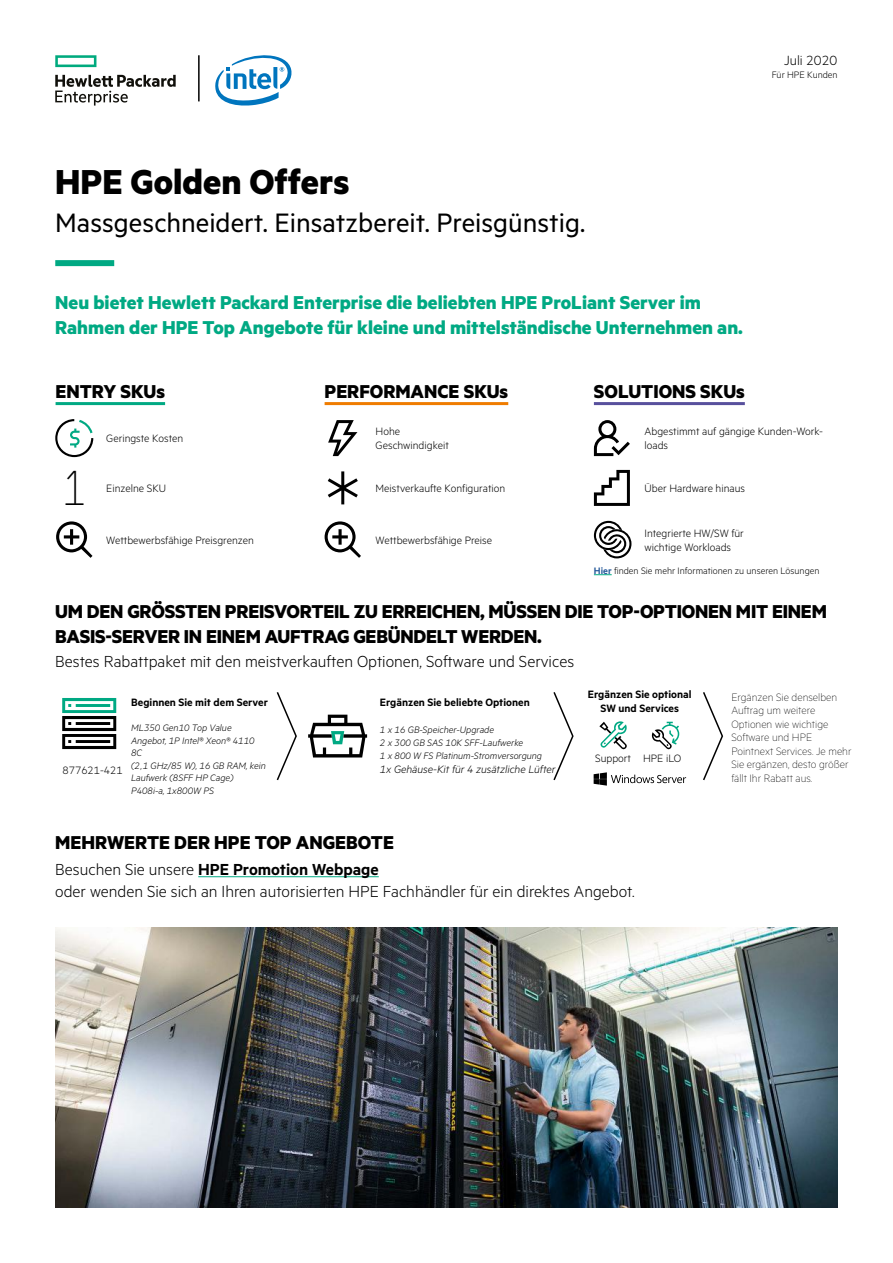
<style>
.page{position:relative;width:893px;height:1263px;background:#fff}
.page>*{position:absolute;margin:0;border:0;box-sizing:border-box;transform-origin:0 0}
.t1{font:300 48px "HPE Simple";color:#000}
.t2{font:700 39px "Metric HPE";color:#000}
.t3{font:30px "Metric HPE";color:#000}
.t4{font:700 21px/25.2px "Metric HPE";letter-spacing:-.01em;color:#000}
.t5{font:700 21px/25.2px "Metric HPE";color:#00a983}
.t6{font:300 18px/21.6px "Metric HPE";color:#000}
.t7{font:300 15px "Metric HPE";color:#000}
.t8{font:300 12px/14.4px "Metric HPE";color:#000}
.t9{font:100 12px/13.5px "Metric HPE";color:#000}
.t10{font:600 12px/14.4px "Metric HPE";color:#000;text-align:center}
.t11{font:italic 300 12px "Metric HPE";color:#000}
.t12{font:italic 300 10.5px/12.6px "Metric HPE";color:#000}
.t13{font:300 10.5px "Metric HPE";color:#000}
.s1{font-weight:600;color:#265a9b}
.s2{font-weight:600}
</style>
<div class="page">
<svg style="left:55px;top:419px;width:38px;height:38px"></svg>
<svg style="left:56px;top:521px;width:36px;height:37px"></svg>
<svg style="left:325px;top:521px;width:36px;height:37px"></svg>
<svg style="left:328px;top:471px;width:30px;height:33px"></svg>
<svg style="left:328px;top:420px;width:29px;height:36px"></svg>
<svg style="left:594px;top:420px;width:36px;height:36px"></svg>
<svg style="left:594px;top:470px;width:36px;height:36px"></svg>
<svg style="left:594px;top:521px;width:37px;height:37px"></svg>
<svg style="left:594px;top:574px;width:18px;height:1px"></svg>
<hr style="left:56px;top:402px;width:109px;height:3px;background:#00a983">
<hr style="left:325px;top:402px;width:183px;height:3px;background:#ef7c00">
<hr style="left:594px;top:402px;width:151px;height:3px;background:#58509d">
<svg style="left:308px;top:715px;width:59px;height:42px"></svg>
<svg style="left:599px;top:721px;width:28px;height:28px"></svg>
<svg style="left:651px;top:722px;width:28px;height:27px"></svg>
<svg style="left:62px;top:698px;width:54px;height:51px"></svg>
<svg style="left:553px;top:692px;width:21px;height:89px"></svg>
<svg style="left:276px;top:692px;width:21px;height:89px"></svg>
<svg style="left:703px;top:692px;width:20px;height:89px"></svg>
<svg style="left:594px;top:772px;width:92px;height:14px"></svg>
<hr style="left:198px;top:876px;width:181px;height:1px;background:#00a983">
<img style="left:55px;top:928px;width:783px;height:280px">
<div style="left:55px;top:260px;width:59px;height:6px;background:#00a983"></div>
<svg style="left:215px;top:55px;width:76px;height:51px"></svg>
<hr style="left:198px;top:55px;width:2px;height:46px;background:#000">
<svg style="left:55px;top:55px;width:41px;height:12px"></svg>
<svg style="left:55px;top:75px;width:121px;height:31px"></svg>
<p class="t7" style="left:784px;top:52px;width:55px">Juli 2020</p>
<p class="t13" style="left:772px;top:69px;width:67px">Für HPE Kunden</p>
<h2 class="t2" style="left:55px;top:158px;width:296px">HPE Golden Offers</h2>
<h3 class="t3" style="left:55px;top:205px;width:531px">Massgeschneidert. Einsatzbereit. Preisgünstig.</h3>
<h3 class="t5" style="left:55px;top:289px;width:689px">Neu bietet Hewlett Packard Enterprise die beliebten HPE ProLiant Server im<br>Rahmen der HPE Top Angebote für kleine und mittelständische Unternehmen an.</h3>
<h3 class="t4" style="left:56px;top:378px;width:111px">ENTRY SKUs</h3>
<h3 class="t4" style="left:325px;top:378px;width:185px">PERFORMANCE SKUs</h3>
<h3 class="t4" style="left:594px;top:378px;width:152px">SOLUTIONS SKUs</h3>
<p class="t8" style="left:106px;top:430px;width:78px">Geringste Kosten</p>
<p class="t8" style="left:645px;top:423px;width:180px">Abgestimmt auf gängige Kunden-Work&shy;loads</p>
<p class="t8" style="left:376px;top:423px;width:75px">Hohe<br>Geschwindigkeit</p>
<h1 class="t1" style="left:62px;top:461px;width:27px">1</h1>
<p class="t8" style="left:106px;top:481px;width:61px">Einzelne SKU</p>
<p class="t8" style="left:106px;top:532px;width:149px">Wettbewerbsfähige Preisgrenzen</p>
<p class="t8" style="left:376px;top:481px;width:131px">Meistverkaufte Konfiguration</p>
<p class="t8" style="left:376px;top:532px;width:118px">Wettbewerbsfähige Preise</p>
<p class="t8" style="left:645px;top:481px;width:102px">Über Hardware hinaus</p>
<p class="t8" style="left:645px;top:525px;width:101px">Integrierte HW/SW für wichtige Workloads</p>
<p class="t13" style="left:594px;top:565px;width:227px"><span class="s1">Hier</span> finden Sie mehr Informationen zu unseren Lösungen</p>
<h3 class="t4" style="left:55px;top:598px;width:773px">UM DEN GRÖSSTEN PREISVORTEIL ZU ERREICHEN, MÜSSEN DIE TOP-OPTIONEN MIT EINEM<br>BASIS-SERVER IN EINEM AUFTRAG GEBÜNDELT WERDEN.</h3>
<h3 class="t6" style="left:55px;top:650px;width:520px">Bestes Rabattpaket mit den meistverkauften Optionen, Software und Services</h3>
<p class="t10" style="left:380px;top:695px;width:151px">Ergänzen Sie beliebte Optionen</p>
<p class="t12" style="left:380px;top:723px;width:164px">1 x 16 GB-Speicher-Upgrade<br>2 x 300 GB SAS 10K SFF-Laufwerke<br>1 x 800 W FS Platinum-Stromversorgung</p>
<p class="t11" style="left:380px;top:762px;width:177px">1x Gehäuse-Kit für 4 zusätzliche Lüfter</p>
<p class="t10" style="left:588px;top:686px;width:105px">Ergänzen Sie optional<br>SW und Services</p>
<p class="t9" style="left:731px;top:690px;width:122px">Ergänzen Sie denselben<br>Auftrag um weitere<br>Optionen wie wichtige<br>Software und HPE<br>Pointnext Services. Je mehr<br>Sie ergänzen, desto größer fällt Ihr Rabatt aus.</p>
<p class="t10" style="left:131px;top:694px;width:138px">Beginnen Sie mit dem Server</p>
<p class="t12" style="left:131px;top:721px;width:136px">ML350 Gen10 Top Value<br>Angebot, 1P Intel® Xeon® 4110<br>8C<br>(2,1 GHz/85 W), 16 GB RAM, kein<br>Laufwerk (8SFF HP Cage)<br>P408i-a, 1x800W PS</p>
<p class="t8" style="left:595px;top:751px;width:88px">Support HPE iLO</p>
<p class="t8" style="left:63px;top:762px;width:62px">877621-421</p>
<h3 class="t4" style="left:55px;top:829px;width:340px">MEHRWERTE DER HPE TOP ANGEBOTE</h3>
<h3 class="t6" style="left:55px;top:858px;width:581px">Besuchen Sie unsere <span class="s2">HPE Promotion Webpage<br></span>oder wenden Sie sich an Ihren autorisierten HPE Fachhändler für ein direktes Angebot.</h3>
</div>
